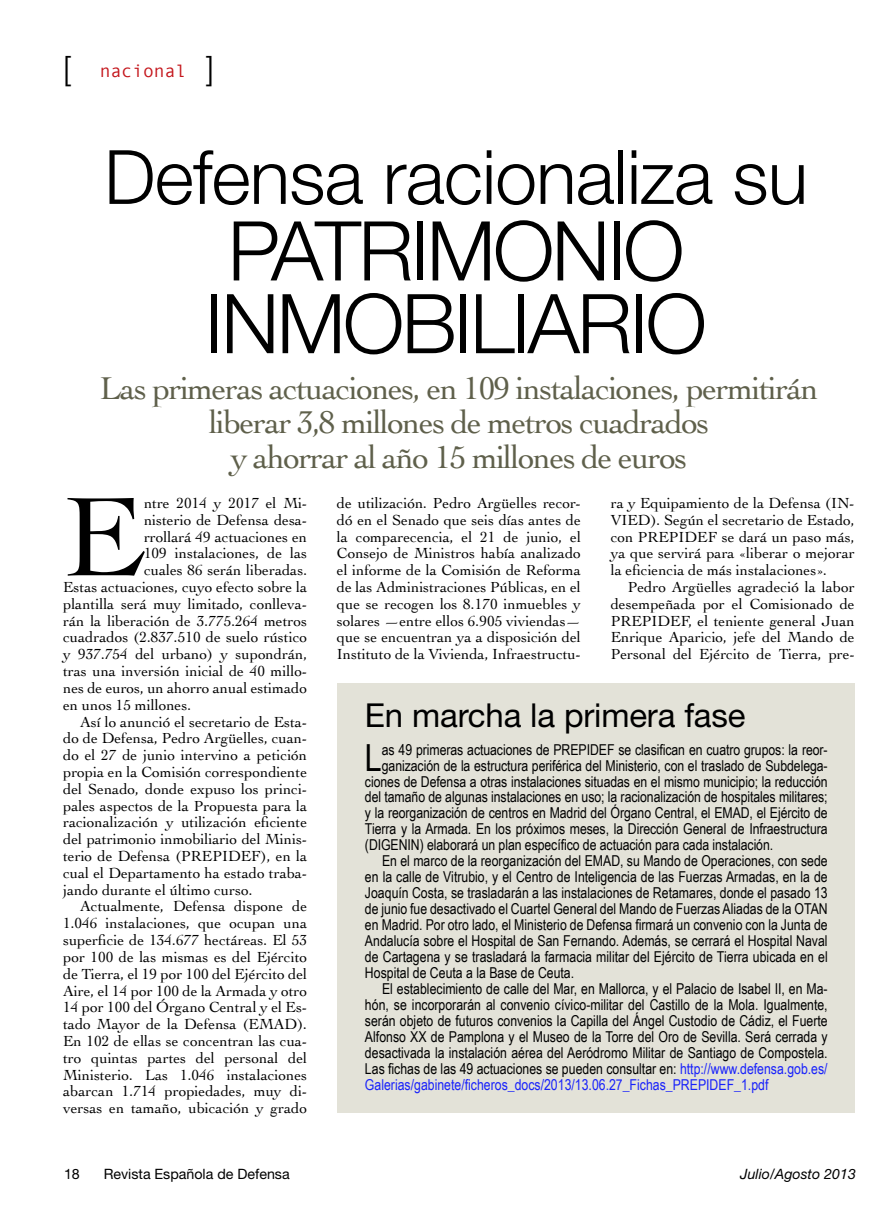
<style>
.page{position:relative;width:893px;height:1217px;background:#fff}
.page>*{position:absolute;margin:0;border:0;box-sizing:border-box;transform-origin:0 0}
.t1{font:118.05px "Cochin";color:#000}
.t2{font:300 82.5px "Helvetica Neue";letter-spacing:-.03em;color:#000}
.t3{font:300 75px "Helvetica Neue";letter-spacing:-.01em;color:#000}
.t4{font:37.35px "Arial Narrow";color:#000}
.t5{font:33px/34.5px "Cochin";letter-spacing:-.04em;color:#5f604b;text-align:center}
.t6{font:33px "Helvetica Neue";letter-spacing:-.005em;color:#000}
.t7{font:300 33px "Helvetica Neue";color:#000}
.t8{font:18px "Monotypecom";color:#c4161c}
.t9{font:15.3px/16.8px "Cochin";color:#000;text-align:justify}
.t10{font:15px "Arial Narrow";color:#000}
.t11{font:15px "Arial Narrow";color:#1922fb}
.t12{font:14.25px "Helvetica Neue";color:#000}
.t13{font:italic 14.25px "Helvetica Neue";color:#000}
.s1{font-family:"Helvetica Neue";font-weight:300;font-size:33px;color:#000}
.s2{color:#1922fb}
</style>
<div class="page">
<div style="left:337px;top:682px;width:517px;height:430px;background:#e3e2d8"></div>
<h3 class="t7" style="left:63px;top:48px;width:9px">[</h3>
<p class="t8" style="left:100px;top:60px;width:116px">nacional <span class="s1">]</span></p>
<h3 class="t3" style="left:104px;top:131px;width:705px">Defensa racionaliza su</h3>
<h2 class="t2" style="left:228px;top:200px;width:46px">patr</h2>
<h2 class="t2" style="left:411px;top:200px;width:74px">imon</h2>
<h2 class="t2" style="left:607px;top:200px;width:63px">io</h2>
<h2 class="t2" style="left:205px;top:273px;width:75px">inmo</h2>
<h2 class="t2" style="left:402px;top:273px;width:291px">biliario</h2>
<h3 class="t5" style="left:100px;top:369px;width:720px">Las primeras actuaciones, en 109 instalaciones, permitirán liberar 3,8 millones de metros cuadrados<br>y ahorrar al año 15 millones de euros</h3>
<h1 class="t1" style="left:63px;top:457px;width:82px">E</h1>
<p class="t9" style="left:144px;top:494px;width:165px">ntre 2014 y 2017 el Mi-</p>
<p class="t9" style="left:144px;top:510px;width:165px">nisterio de Defensa desa-</p>
<p class="t9" style="left:144px;top:527px;width:165px">rrollará 49 actuaciones en</p>
<p class="t9" style="left:144px;top:544px;width:165px">109 instalaciones, de las</p>
<p class="t9" style="left:144px;top:561px;width:165px">cuales 86 serán liberadas.</p>
<p class="t9" style="left:63px;top:578px;width:245px">Estas actuaciones, cuyo efecto sobre la</p>
<p class="t9" style="left:63px;top:594px;width:245px">plantilla será muy limitado, conlleva-</p>
<p class="t9" style="left:63px;top:611px;width:246px">rán la liberación de 3.775.264 metros</p>
<p class="t9" style="left:63px;top:628px;width:245px">cuadrados (2.837.510 de suelo rústico</p>
<p class="t9" style="left:63px;top:645px;width:246px">y 937.754 del urbano) y supondrán,</p>
<p class="t9" style="left:63px;top:662px;width:245px">tras una inversión inicial de 40 millo-</p>
<p class="t9" style="left:63px;top:678px;width:245px">nes de euros, un ahorro anual estimado</p>
<p class="t9" style="left:63px;top:695px;width:130px">en unos 15 millones.</p>
<p class="t9" style="left:80px;top:712px;width:228px">Así lo anunció el secretario de Esta-</p>
<p class="t9" style="left:63px;top:729px;width:245px">do de Defensa, Pedro Argüelles, cuan-</p>
<p class="t9" style="left:63px;top:746px;width:246px">do el 27 de junio intervino a petición</p>
<p class="t9" style="left:63px;top:762px;width:245px">propia en la Comisión correspondiente</p>
<p class="t9" style="left:63px;top:779px;width:245px">del Senado, donde expuso los princi-</p>
<p class="t9" style="left:63px;top:796px;width:246px">pales aspectos de la Propuesta para la</p>
<p class="t9" style="left:63px;top:813px;width:246px">racionalización y utilización eficiente</p>
<p class="t9" style="left:63px;top:830px;width:246px">del patrimonio inmobiliario del Minis-</p>
<p class="t9" style="left:63px;top:846px;width:246px">terio de Defensa (PREPIDEF), en la</p>
<p class="t9" style="left:63px;top:863px;width:245px">cual el Departamento ha estado traba-</p>
<p class="t9" style="left:63px;top:880px;width:191px">jando durante el último curso.</p>
<p class="t9" style="left:80px;top:897px;width:228px">Actualmente, Defensa dispone de</p>
<p class="t9" style="left:63px;top:914px;width:245px">1.046 instalaciones, que ocupan una</p>
<p class="t9" style="left:63px;top:930px;width:245px">superficie de 134.677 hectáreas. El 53</p>
<p class="t9" style="left:63px;top:947px;width:246px">por 100 de las mismas es del Ejército</p>
<p class="t9" style="left:63px;top:964px;width:246px">de Tierra, el 19 por 100 del Ejército del</p>
<p class="t9" style="left:63px;top:981px;width:246px">Aire, el 14 por 100 de la Armada y otro</p>
<p class="t9" style="left:63px;top:998px;width:246px">14 por 100 del Órgano Central y el Es-</p>
<p class="t9" style="left:63px;top:1014px;width:245px">tado Mayor de la Defensa (EMAD).</p>
<p class="t9" style="left:63px;top:1031px;width:246px">En 102 de ellas se concentran las cua-</p>
<p class="t9" style="left:63px;top:1048px;width:245px">tro quintas partes del personal del</p>
<p class="t9" style="left:63px;top:1065px;width:246px">Ministerio. Las 1.046 instalaciones</p>
<p class="t9" style="left:63px;top:1082px;width:246px">abarcan 1.714 propiedades, muy di-</p>
<p class="t9" style="left:63px;top:1098px;width:245px">versas en tamaño, ubicación y grado</p>
<p class="t9" style="left:337px;top:494px;width:246px">de utilización. Pedro Argüelles recor&shy;dó en el Senado que seis días antes de la comparecencia, el 21 de junio, el Consejo de Ministros había analizado el informe de la Comisión de Reforma de las Administraciones Públicas, en el que se recogen los 8.170 inmuebles y solares —entre ellos 6.905 viviendas— que se encuentran ya a disposición del Instituto de la Vivienda, Infraestructu-</p>
<p class="t9" style="left:611px;top:494px;width:246px">ra y Equipamiento de la Defensa (IN-VIED). Según el secretario de Estado, con PREPIDEF se dará un paso más, ya que servirá para «liberar o mejorar la eficiencia de más instalaciones».</p>
<p class="t9" style="left:611px;top:578px;width:246px;text-indent:17px">Pedro Argüelles agradeció la labor desempeñada por el Comisionado de PREPIDEF, el teniente general Juan Enrique Aparicio, jefe del Mando de Personal del Ejército de Tierra, pre-</p>
<h3 class="t6" style="left:365px;top:695px;width:382px">En marcha la primera fase</h3>
<h3 class="t4" style="left:365px;top:729px;width:19px">L</h3>
<p class="t10" style="left:382px;top:738px;width:447px">as 49 primeras actuaciones de PREPIDEF se clasifican en cuatro grupos: la reor-</p>
<p class="t10" style="left:382px;top:754px;width:447px">ganización de la estructura periférica del Ministerio, con el traslado de Subdelega-</p>
<p class="t10" style="left:365px;top:770px;width:464px">ciones de Defensa a otras instalaciones situadas en el mismo municipio; la reducción</p>
<p class="t10" style="left:365px;top:786px;width:464px">del tamaño de algunas instalaciones en uso; la racionalización de hospitales militares;</p>
<p class="t10" style="left:365px;top:802px;width:464px">y la reorganización de centros en Madrid del Órgano Central, el EMAD, el Ejército de</p>
<p class="t10" style="left:365px;top:818px;width:464px">Tierra y la Armada. En los próximos meses, la Dirección General de Infraestructura</p>
<p class="t10" style="left:365px;top:834px;width:410px">(DIGENIN) elaborará un plan específico de actuación para cada instalación.</p>
<p class="t10" style="left:382px;top:849px;width:447px">En el marco de la reorganización del EMAD, su Mando de Operaciones, con sede</p>
<p class="t10" style="left:365px;top:865px;width:464px">en la calle de Vitrubio, y el Centro de Inteligencia de las Fuerzas Armadas, en la de</p>
<p class="t10" style="left:365px;top:881px;width:464px">Joaquín Costa, se trasladarán a las instalaciones de Retamares, donde el pasado 13</p>
<p class="t10" style="left:365px;top:897px;width:464px">de junio fue desactivado el Cuartel General del Mando de Fuerzas Aliadas de la OTAN</p>
<p class="t10" style="left:365px;top:913px;width:464px">en Madrid. Por otro lado, el Ministerio de Defensa firmará un convenio con la Junta de</p>
<p class="t10" style="left:365px;top:929px;width:464px">Andalucía sobre el Hospital de San Fernando. Además, se cerrará el Hospital Naval</p>
<p class="t10" style="left:365px;top:945px;width:464px">de Cartagena y se trasladará la farmacia militar del Ejército de Tierra ubicada en el</p>
<p class="t10" style="left:365px;top:961px;width:211px">Hospital de Ceuta a la Base de Ceuta.</p>
<p class="t10" style="left:382px;top:977px;width:447px">El establecimiento de calle del Mar, en Mallorca, y el Palacio de Isabel II, en Ma-</p>
<p class="t10" style="left:365px;top:993px;width:464px">hón, se incorporarán al convenio cívico-militar del Castillo de la Mola. Igualmente,</p>
<p class="t10" style="left:365px;top:1009px;width:464px">serán objeto de futuros convenios la Capilla del Ángel Custodio de Cádiz, el Fuerte</p>
<p class="t10" style="left:365px;top:1025px;width:464px">Alfonso XX de Pamplona y el Museo de la Torre del Oro de Sevilla. Será cerrada y</p>
<p class="t10" style="left:365px;top:1041px;width:464px">desactivada la instalación aérea del Aeródromo Militar de Santiago de Compostela.</p>
<p class="t10" style="left:365px;top:1057px;width:464px">Las fichas de las 49 actuaciones se pueden consultar en: <span class="s2">http://www.defensa.gob.es/</span></p>
<p class="t11" style="left:365px;top:1073px;width:405px">Galerias/gabinete/ficheros_docs/2013/13.06.27_Fichas_PREPIDEF_1.pdf</p>
<p class="t12" style="left:64px;top:1164px;width:17px">18</p>
<p class="t12" style="left:104px;top:1164px;width:188px">Revista Española de Defensa</p>
<p class="t13" style="left:740px;top:1164px;width:117px">Julio/Agosto 2013</p>
</div>
